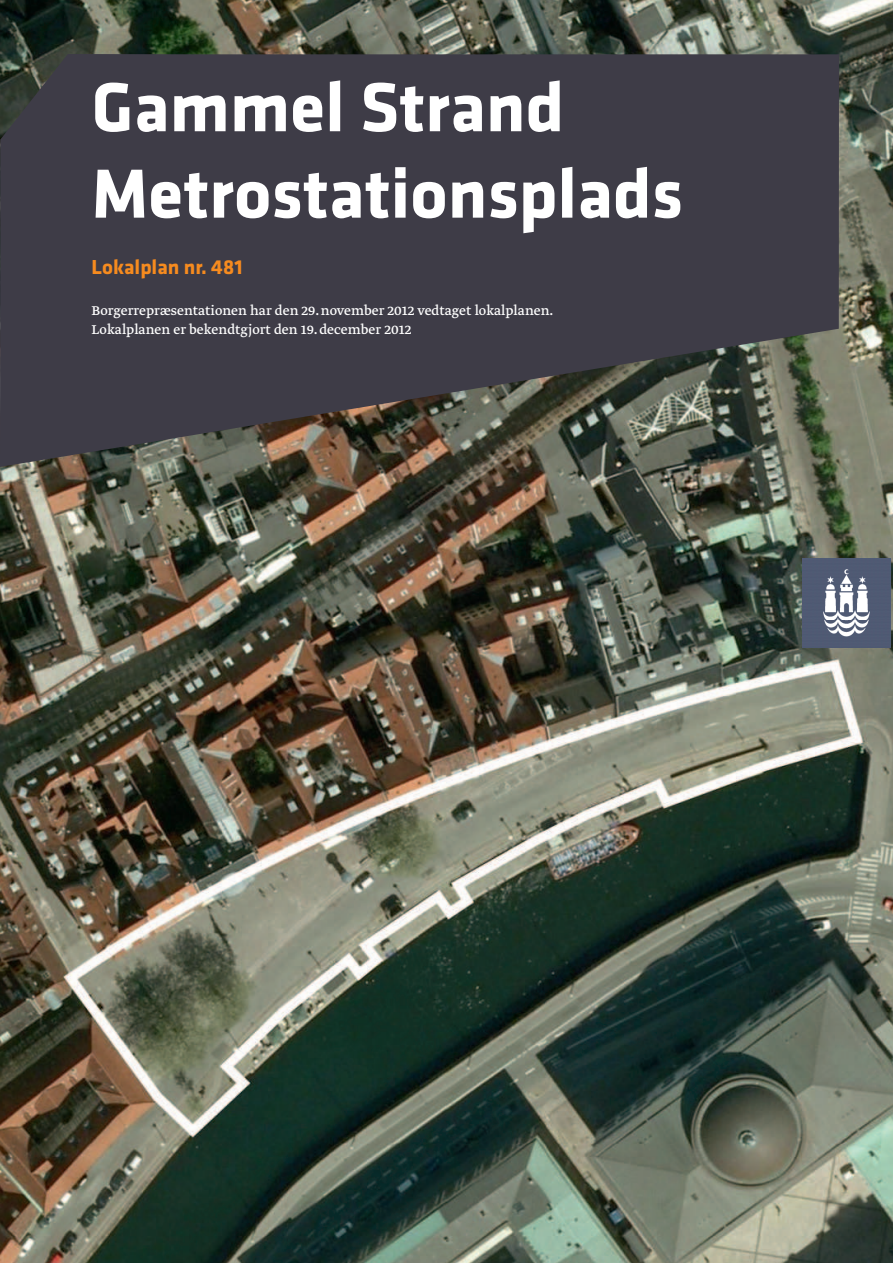
<style>
.page{position:relative;width:893px;height:1263px;background:#fff}
.page>*{position:absolute;margin:0;border:0;box-sizing:border-box;transform-origin:0 0}
.t1{font:700 72px/86.4px "Klavika";color:#fff}
.t2{font:700 21px "Klavika";color:#f68b1f}
.t3{font:15px/19.5px "Greta Text";color:#fff}
</style>
<div class="page">
<img style="left:0;top:0;width:893px;height:1263px">
<svg style="left:0;top:54px;width:839px;height:413px;background:#424147"></svg>
<img style="left:802px;top:558px;width:89px;height:89px">
<h1 class="t1" style="left:92px;top:64px;width:593px">Gammel Strand<br>Metrostationsplads</h1>
<h2 class="t2" style="left:92px;top:256px;width:152px">Lokalplan nr. 481</h2>
<p class="t3" style="left:92px;top:301px;width:463px">Borgerrepræsentationen har den 29. november 2012 vedtaget lokalplanen.<br>Lokalplanen er bekendtgjort den 19. december 2012</p>
</div>
